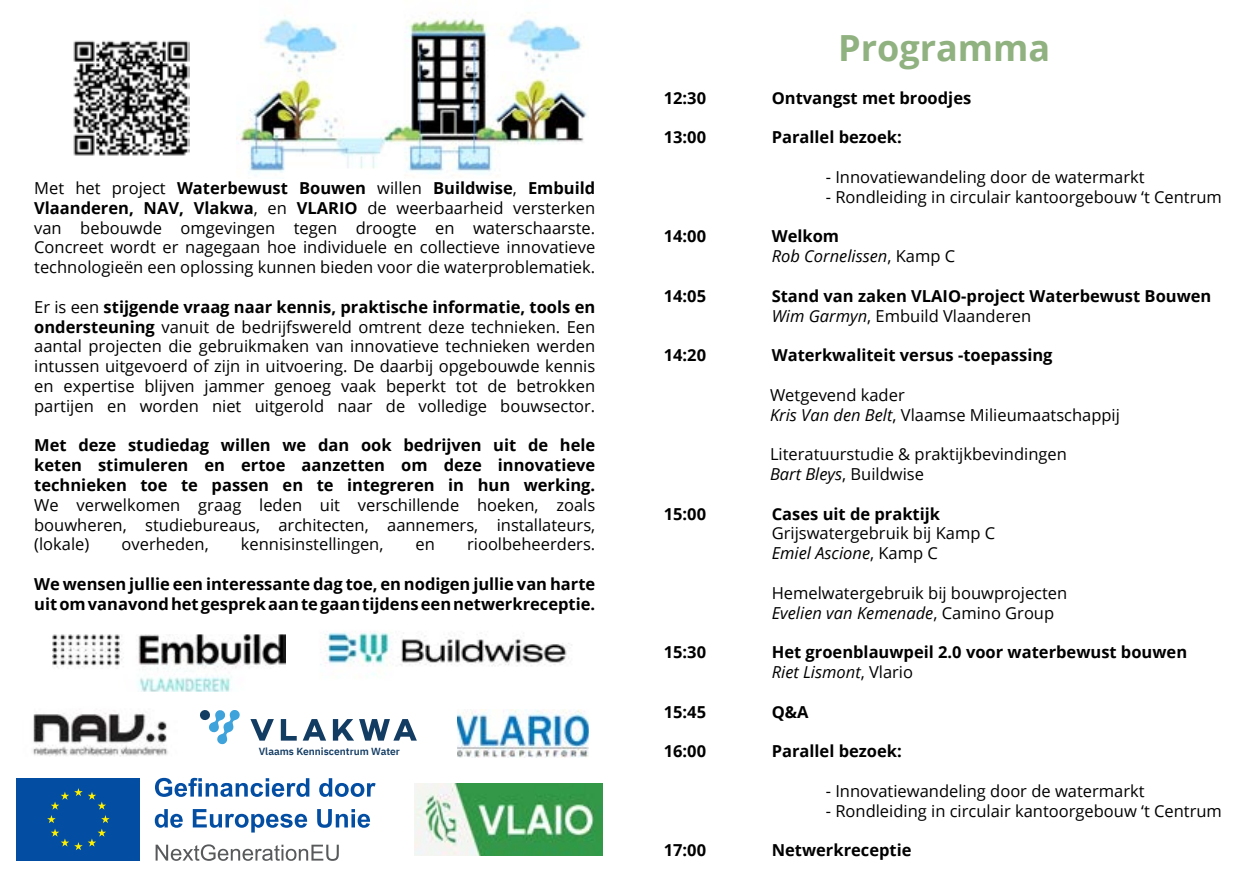
<style>
.page{position:relative;width:1259px;height:893px;background:#fff}
.page>*{position:absolute;margin:0;border:0;box-sizing:border-box;transform-origin:0 0}
.t1{font:700 36px "Open Sans";color:#90b180}
.t2{font:16.5px/19.8px "Open Sans";color:#000}
.t3{font:700 16.5px/19.8px "Open Sans";color:#000}
.t4{font:italic 16.5px/19.8px "Open Sans";color:#000}
.t5{font:600 10.2px "IBM Plex Sans";color:#133c63}
.s1{font-weight:700}
.s2{font-weight:700;font-style:normal}
.s3{font-style:normal}
.s4{font-weight:400;font-style:italic}
.s5{font-weight:400}
.s6{font-style:italic}
</style>
<div class="page">
<img style="left:457px;top:710px;width:132px;height:48px">
<svg style="left:250px;top:719px;width:24px;height:22px"></svg>
<svg style="left:281px;top:719px;width:16px;height:22px"></svg>
<svg style="left:303px;top:719px;width:23px;height:22px"></svg>
<svg style="left:333px;top:719px;width:84px;height:22px"></svg>
<svg style="left:200px;top:710px;width:40px;height:35px"></svg>
<img style="left:33px;top:691px;width:145px;height:87px">
<img style="left:320px;top:631px;width:252px;height:44px">
<img style="left:236px;top:12px;width:351px;height:165px">
<div style="left:14px;top:776px;width:129px;height:87px;background:#fff"></div>
<div style="left:17px;top:778px;width:123px;height:83px;background:#034ea2"></div>
<svg style="left:51px;top:829px;width:55px;height:21px"></svg>
<svg style="left:47px;top:788px;width:63px;height:35px"></svg>
<svg style="left:155px;top:778px;width:154px;height:19px"></svg>
<svg style="left:319px;top:778px;width:57px;height:19px"></svg>
<svg style="left:155px;top:809px;width:28px;height:19px"></svg>
<svg style="left:193px;top:809px;width:114px;height:23px"></svg>
<svg style="left:317px;top:809px;width:53px;height:19px"></svg>
<svg style="left:156px;top:844px;width:183px;height:17px"></svg>
<img style="left:52px;top:634px;width:234px;height:57px">
<img style="left:415px;top:783px;width:187px;height:73px">
<img style="left:73px;top:40px;width:116px;height:116px">
<p class="t2" style="left:34px;top:178px;width:562px;text-align:justify">Met het project <span class="s1">Waterbewust Bouwen</span> willen <span class="s1">Buildwise</span>, <span class="s1">Embuild Vlaanderen, NAV, Vlakwa</span>, en <span class="s1">VLARIO</span> de weerbaarheid versterken van bebouwde omgevingen tegen droogte en waterschaarste.<br>Concreet wordt er nagegaan hoe individuele en collectieve innovatieve technologieën een oplossing kunnen bieden voor die waterproblematiek.</p>
<p class="t2" style="left:34px;top:296px;width:562px;text-align:justify">Er is een <span class="s1">stijgende vraag naar kennis, praktische informatie, tools en ondersteuning</span> vanuit de bedrijfswereld omtrent deze technieken. Een aantal projecten die gebruikmaken van innovatieve technieken werden intussen uitgevoerd of zijn in uitvoering. De daarbij opgebouwde kennis en expertise blijven jammer genoeg vaak beperkt tot de betrokken partijen en worden niet uitgerold naar de volledige bouwsector.</p>
<p class="t3" style="left:34px;top:435px;width:562px;text-align:justify">Met deze studiedag willen we dan ook bedrijven uit de hele keten stimuleren en ertoe aanzetten om deze innovatieve technieken toe te passen en te integreren in hun werking.</p>
<p class="t2" style="left:34px;top:494px;width:562px;text-align:justify">We verwelkomen graag leden uit verschillende hoeken, zoals bouwheren, studiebureaus, architecten, aannemers, installateurs, (lokale)</p>
<p class="t2" style="left:121px;top:534px;width:89px">overheden,</p>
<p class="t2" style="left:241px;top:534px;width:144px">kennisinstellingen,</p>
<p class="t2" style="left:415px;top:534px;width:21px">en</p>
<p class="t2" style="left:467px;top:534px;width:130px">rioolbeheerders.</p>
<p class="t3" style="left:34px;top:574px;width:562px">We wensen jullie een interessante dag toe, en nodigen jullie van harte uit om vanavond het gesprek aan te gaan tijdens een netwerkreceptie.</p>
<p class="t5" style="left:259px;top:743px;width:143px">Vlaams Kenniscentrum Water</p>
<h1 class="t1" style="left:838px;top:22px;width:214px">Programma</h1>
<p class="t3" style="left:663px;top:87px;width:44px">12:30</p>
<p class="t3" style="left:771px;top:87px;width:201px">Ontvangst met broodjes</p>
<p class="t3" style="left:663px;top:127px;width:44px">13:00</p>
<p class="t3" style="left:771px;top:127px;width:132px">Parallel bezoek:</p>
<p class="t2" style="left:825px;top:167px;width:320px">- Innovatiewandeling door de watermarkt</p>
<p class="t2" style="left:825px;top:186px;width:398px">- Rondleiding in circulair kantoorgebouw ‘t Centrum</p>
<p class="t3" style="left:663px;top:226px;width:44px">14:00</p>
<p class="t4" style="left:771px;top:226px;width:185px"><span class="s2">Welkom<br></span>Rob Cornelissen<span class="s3">, Kamp C</span></p>
<p class="t3" style="left:663px;top:285px;width:44px">14:05</p>
<p class="t3" style="left:771px;top:285px;width:441px">Stand van zaken VLAIO-project Waterbewust Bouwen<br><span class="s4">Wim Garmyn</span><span class="s5">, Embuild Vlaanderen</span></p>
<p class="t3" style="left:663px;top:345px;width:44px">14:20</p>
<p class="t3" style="left:771px;top:345px;width:282px">Waterkwaliteit versus -toepassing</p>
<p class="t2" style="left:770px;top:384px;width:351px">Wetgevend kader<br><span class="s6">Kris Van den Belt</span>, Vlaamse Milieumaatschappij</p>
<p class="t2" style="left:770px;top:444px;width:298px">Literatuurstudie &amp; praktijkbevindingen<br><span class="s6">Bart Bleys</span>, Buildwise</p>
<p class="t3" style="left:663px;top:503px;width:44px">15:00</p>
<p class="t3" style="left:771px;top:503px;width:170px">Cases uit de praktijk</p>
<p class="t2" style="left:771px;top:523px;width:225px">Grijswatergebruik bij Kamp C<br><span class="s6">Emiel Ascione</span>, Kamp C</p>
<p class="t2" style="left:771px;top:582px;width:297px">Hemelwatergebruik bij bouwprojecten<br><span class="s6">Evelien van Kemenade</span>, Camino Group</p>
<p class="t3" style="left:663px;top:642px;width:44px">15:30</p>
<p class="t3" style="left:771px;top:642px;width:417px">Het groenblauwpeil 2.0 voor waterbewust bouwen<br><span class="s4">Riet Lismont</span><span class="s5">, Vlario</span></p>
<p class="t3" style="left:663px;top:701px;width:44px">15:45</p>
<p class="t3" style="left:771px;top:701px;width:38px">Q&amp;A</p>
<p class="t3" style="left:663px;top:741px;width:44px">16:00</p>
<p class="t3" style="left:771px;top:741px;width:132px">Parallel bezoek:</p>
<p class="t2" style="left:825px;top:780px;width:320px">- Innovatiewandeling door de watermarkt</p>
<p class="t2" style="left:825px;top:800px;width:398px">- Rondleiding in circulair kantoorgebouw ‘t Centrum</p>
<p class="t3" style="left:663px;top:840px;width:44px">17:00</p>
<p class="t3" style="left:771px;top:840px;width:141px">Netwerkreceptie</p>
</div>
